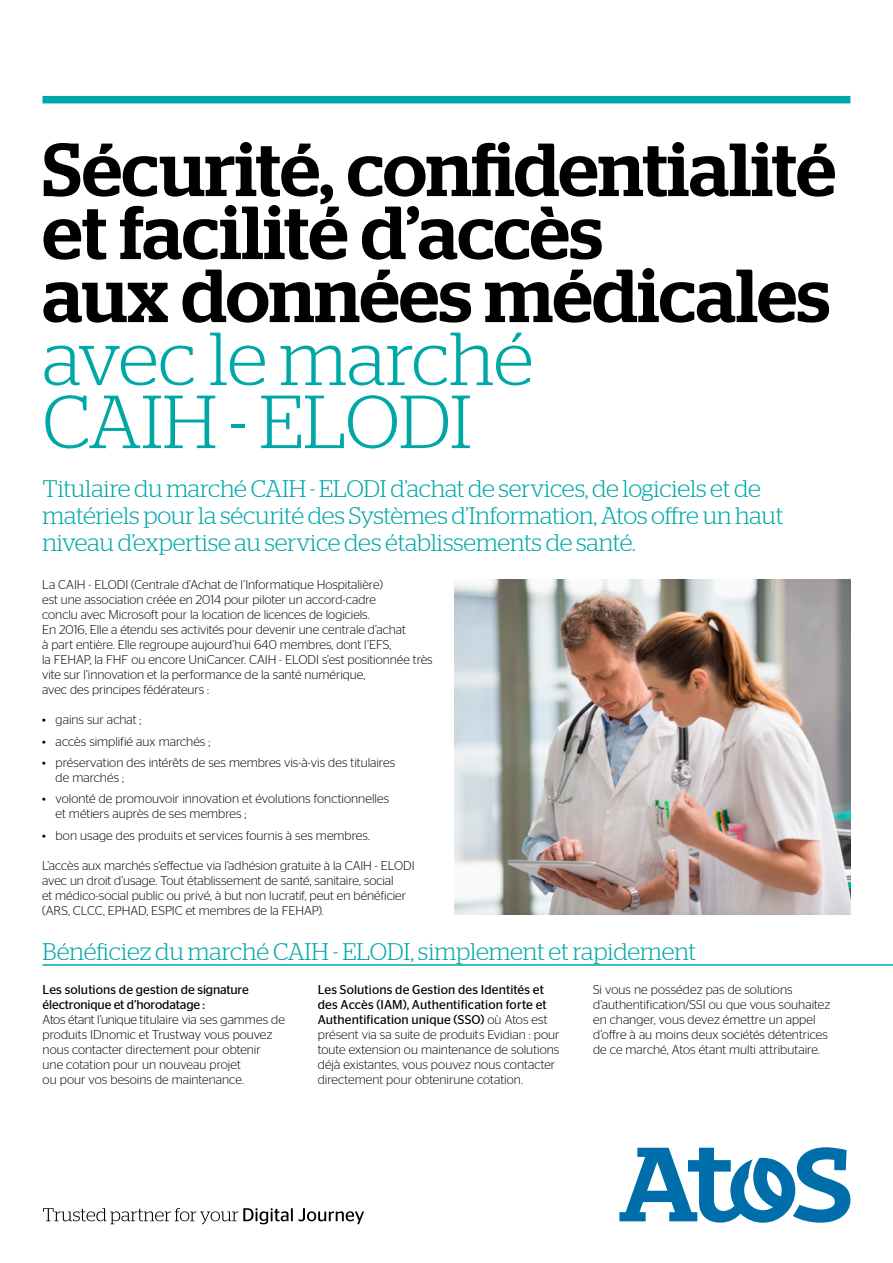
<style>
.page{position:relative;width:893px;height:1263px;background:#fff}
.page>*{position:absolute;margin:0;border:0;box-sizing:border-box;transform-origin:0 0}
.t1{font:500 75px/63px "Stag";color:#000}
.t2{font:300 75px/63px "Stag";letter-spacing:-.01em;color:#00a7a7}
.t3{font:300 24px/27px "Stag";letter-spacing:-.005em;color:#00a7a7}
.t4{font:300 12.75px/15px "Stag Sans";color:#000}
.t5{font:12.75px/15px "Stag Sans";letter-spacing:-.01em;color:#000}
.s1{font-weight:400}
</style>
<div class="page">
<svg style="left:619px;top:1147px;width:231px;height:76px"></svg>
<div style="left:43px;top:96px;width:807px;height:7px;background:#00a7a7"></div>
<img style="left:455px;top:579px;width:395px;height:336px">
<hr style="left:43px;top:964px;width:850px;height:2px;background:#00a7a7">
<svg style="left:43px;top:1208px;width:321px;height:16px"></svg>
<h1 class="t1" style="left:43px;top:137px;width:795px">Sécurité, confidentialité et facilité d’accès<br>aux données médicales</h1>
<h1 class="t2" style="left:43px;top:326px;width:492px">avec le marché<br>CAIH - ELODI</h1>
<h2 class="t3" style="left:43px;top:475px;width:742px">Titulaire du marché CAIH - ELODI d’achat de services, de logiciels et de matériels pour la sécurité des Systèmes d’Information, Atos offre un haut niveau d’expertise au service des établissements de santé.</h2>
<p class="t4" style="left:42px;top:577px;width:392px">La CAIH - ELODI (Centrale d’Achat de l’Informatique Hospitalière)<br>est une association créée en 2014 pour piloter un accord-cadre<br>conclu avec Microsoft pour la location de licences de logiciels.<br>En 2016, Elle a étendu ses activités pour devenir une centrale d’achat<br>à part entière. Elle regroupe aujourd’hui 640 membres, dont l’EFS,<br>la FEHAP, la FHF ou encore UniCancer. CAIH - ELODI s’est positionnée très vite sur l’innovation et la performance de la santé numérique,<br>avec des principes fédérateurs :</p>
<p class="t4" style="left:42px;top:712px;width:101px">• gains sur achat ;</p>
<p class="t4" style="left:42px;top:733px;width:170px">• accès simplifié aux marchés ;</p>
<p class="t4" style="left:56px;top:755px;width:341px;text-indent:-14px">• préservation des intérêts de ses membres vis-à-vis des titulaires de marchés ;</p>
<p class="t4" style="left:56px;top:791px;width:335px;text-indent:-14px">• volonté de promouvoir innovation et évolutions fonctionnelles et métiers auprès de ses membres ;</p>
<p class="t4" style="left:42px;top:827px;width:329px">• bon usage des produits et services fournis à ses membres.</p>
<p class="t4" style="left:42px;top:857px;width:374px">L’accès aux marchés s’effectue via l’adhésion gratuite à la CAIH - ELODI avec un droit d’usage. Tout établissement de santé, sanitaire, social<br>et médico-social public ou privé, à but non lucratif, peut en bénéficier (ARS, CLCC, EPHAD, ESPIC et membres de la FEHAP).</p>
<h2 class="t3" style="left:43px;top:938px;width:655px">Bénéficiez du marché CAIH - ELODI, simplement et rapidement</h2>
<p class="t5" style="left:43px;top:982px;width:208px">Les solutions de gestion de signature électronique et d’horodatage :</p>
<p class="t4" style="left:43px;top:1012px;width:244px">Atos étant l’unique titulaire via ses gammes de produits IDnomic et Trustway vous pouvez nous contacter directement pour obtenir<br>une cotation pour un nouveau projet<br>ou pour vos besoins de maintenance.</p>
<p class="t4" style="left:318px;top:982px;width:243px"><span class="s1">Les Solutions de Gestion des Identités et des Accès (IAM), Authentification forte et Authentification unique (SSO)</span> où Atos est présent via sa suite de produits Evidian : pour toute extension ou maintenance de solutions déjà existantes, vous pouvez nous contacter directement pour obtenirune cotation.</p>
<p class="t4" style="left:593px;top:982px;width:239px">Si vous ne possédez pas de solutions d’authentification/SSI ou que vous souhaitez en changer, vous devez émettre un appel d’offre à au moins deux sociétés détentrices de ce marché, Atos étant multi attributaire.</p>
</div>
